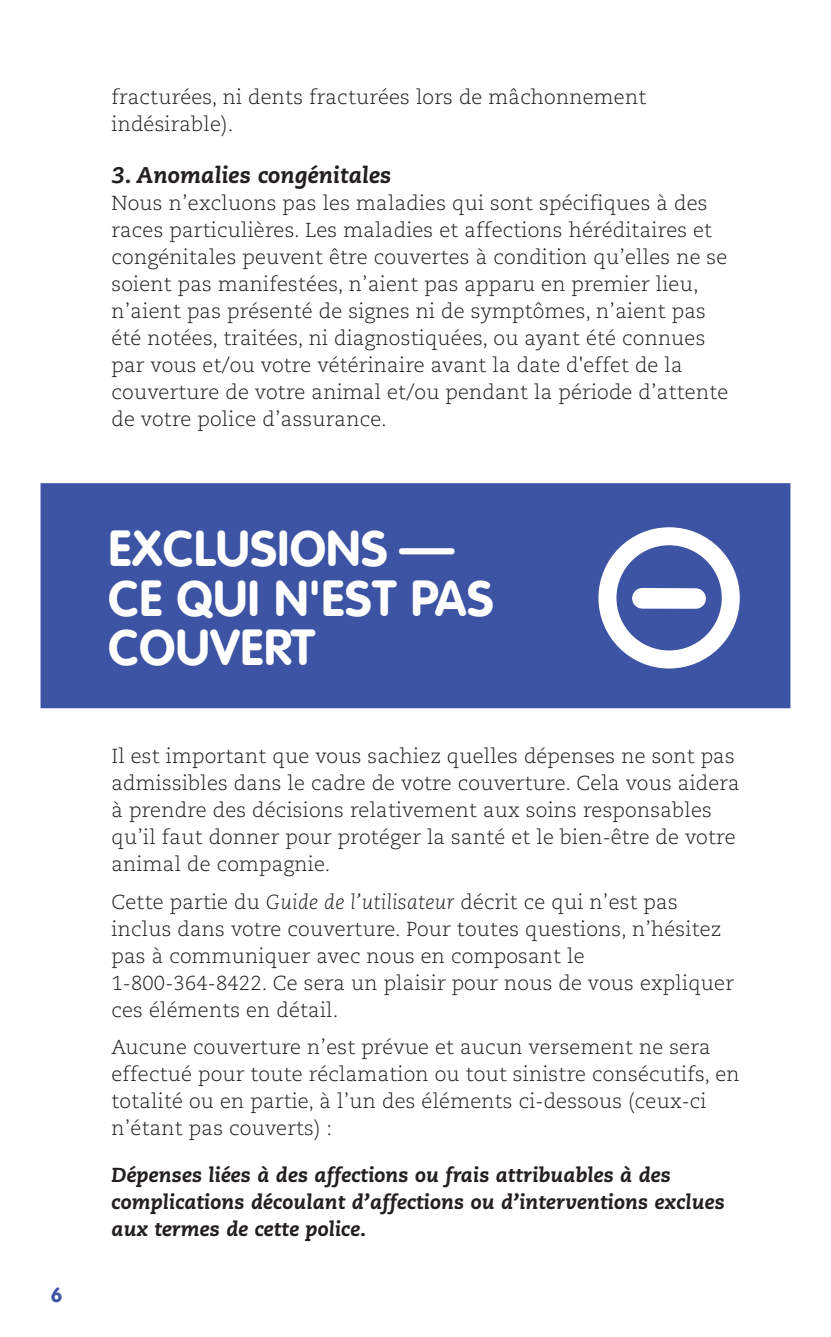
<style>
.page{position:relative;width:831px;height:1337px;background:#fff}
.page>*{position:absolute;margin:0;border:0;box-sizing:border-box;transform-origin:0 0}
.t1{font:700 49.5px/49.5px "VAG Rounded LT Com";letter-spacing:.015em;color:#fff}
.t2{font:italic 800 22.5px "Caecilia LT Std";letter-spacing:.01em;color:#231f20}
.t3{font:300 20.25px/27px "Caecilia LT Std";letter-spacing:.01em;color:#231f20}
.t4{font:italic 800 20.25px/27px "Caecilia LT Std";letter-spacing:.01em;color:#231f20}
.t5{font:700 20.25px "VAG Rounded LT Com";color:#3d53a4}
.s1{font-style:italic}
</style>
<div class="page">
<div style="left:40px;top:483px;width:750px;height:225px;background:#3d53a4"></div>
<div style="left:632px;top:588px;width:73px;height:21px;background:#fff;border-radius:10px"></div>
<div style="left:598px;top:527px;width:141px;height:141px;border:18px solid #fff;border-radius:50%"></div>
<p class="t5" style="left:51px;top:1282px;width:13px">6</p>
<p class="t3" style="left:111px;top:84px;width:536px">fracturées, ni dents fracturées lors de mâchonnement indésirable).</p>
<p class="t2" style="left:111px;top:161px;width:281px">3. Anomalies congénitales</p>
<p class="t3" style="left:111px;top:190px;width:618px">Nous n’excluons pas les maladies qui sont spécifiques à des races particulières. Les maladies et affections héréditaires et congénitales peuvent être couvertes à condition qu’elles ne se soient pas manifestées, n’aient pas apparu en premier lieu, n’aient pas présenté de signes ni de symptômes, n’aient pas été notées, traitées, ni diagnostiquées, ou ayant été connues par vous et/ou votre vétérinaire avant la date d'effet de la couverture de votre animal et/ou pendant la période d’attente de votre police d’assurance.</p>
<h1 class="t1" style="left:108px;top:525px;width:386px">EXCLUSIONS —<br>CE QUI N'EST PAS<br>COUVERT</h1>
<p class="t3" style="left:111px;top:743px;width:629px">Il est important que vous sachiez quelles dépenses ne sont pas admissibles dans le cadre de votre couverture. Cela vous aidera à prendre des décisions relativement aux soins responsables qu’il faut donner pour protéger la santé et le bien-être de votre animal de compagnie.</p>
<p class="t3" style="left:111px;top:888px;width:623px">Cette partie du <span class="s1">Guide de l’utilisateur</span> décrit ce qui n’est pas inclus dans votre couverture. Pour toutes questions, n’hésitez pas à communiquer avec nous en composant le 1-800-364-8422. Ce sera un plaisir pour nous de vous expliquer ces éléments en détail.</p>
<p class="t3" style="left:111px;top:1033px;width:629px">Aucune couverture n’est prévue et aucun versement ne sera effectué pour toute réclamation ou tout sinistre consécutifs, en totalité ou en partie, à l’un des éléments ci-dessous (ceux-ci n’étant pas couverts) :</p>
<p class="t4" style="left:111px;top:1161px;width:614px">Dépenses liées à des affections ou frais attribuables à des complications découlant d’affections ou d’interventions exclues aux termes de cette police.</p>
</div>
